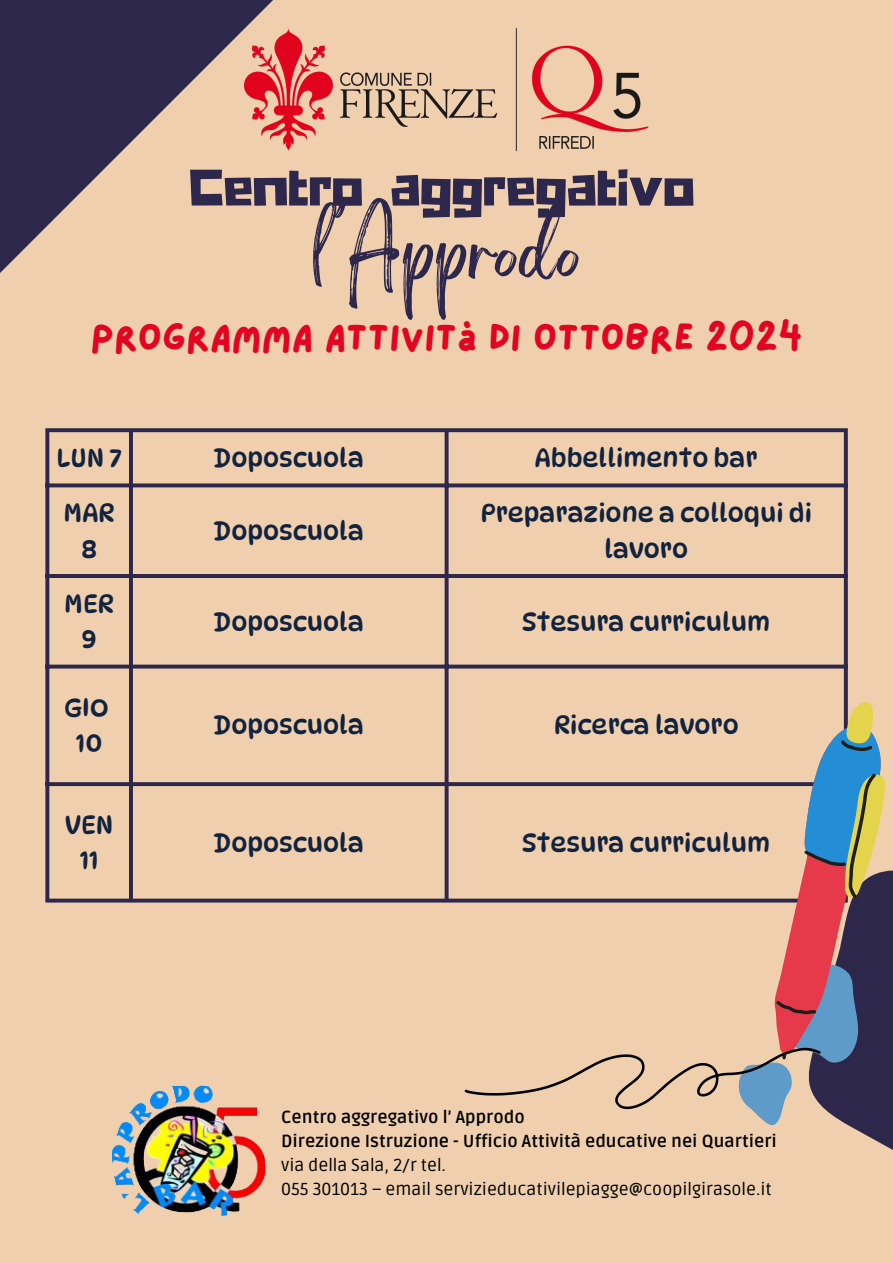
<style>
.page{position:relative;width:893px;height:1263px;background:#efcfad}
.page>*{position:absolute;margin:0;border:0;box-sizing:border-box;transform-origin:0 0}
.t1{font:63.07px "Brightwall";color:#2d274c}
.t2{font:52.05px "Hitchcut";color:#2d274c}
.t3{font:37.5px "Lazydog";color:#e30421}
.t4{font:25.5px/35.4px "Dyna Puff";color:#122340;text-align:center}
.t5{font:700 17.4px "Ruda";color:#000}
.t6{font:17.4px "Ruda";color:#000}
</style>
<div class="page">
<svg style="left:45px;top:432px;width:4px;height:467px;background:#3f3755"></svg>
<hr style="left:129px;top:432px;width:4px;height:467px;background:#2d274c">
<svg style="left:444px;top:432px;width:4px;height:467px;background:#4b415b"></svg>
<svg style="left:844px;top:432px;width:4px;height:266px"></svg>
<svg style="left:45px;top:428px;width:803px;height:4px;background:#383051"></svg>
<svg style="left:45px;top:483px;width:803px;height:4px;background:#423956"></svg>
<hr style="left:45px;top:574px;width:803px;height:4px;background:#2d274c">
<hr style="left:45px;top:665px;width:803px;height:3px;background:#2d274c">
<svg style="left:45px;top:782px;width:420px;height:4px;background:#342d4f"></svg>
<hr style="left:45px;top:899px;width:803px;height:3px;background:#2d274c">
<img style="left:112px;top:1086px;width:153px;height:130px">
<img style="left:291px;top:27px;width:358px;height:125px">
<svg style="left:0;top:0;width:291px;height:273px"></svg>
<svg style="left:465px;top:698px;width:428px;height:452px"></svg>
<p class="t2" style="left:189px;top:153px;width:507px">Centro aggregativo</p>
<p class="t1" style="left:312px;top:231px;width:270px">l’Approdo</p>
<p class="t3" style="left:90px;top:319px;width:714px">Programma attività di ottobre 2024</p>
<p class="t4" style="left:56px;top:440px;width:67px">LUN 7</p>
<p class="t4" style="left:214px;top:440px;width:152px">Doposcuola</p>
<h2 class="t4" style="left:535px;top:440px;width:224px">Abbellimento bar</h2>
<h1 class="t4" style="left:64px;top:495px;width:53px">MAR<br>8</h1>
<p class="t4" style="left:480px;top:495px;width:333px">Preparazione a colloqui di lavoro</p>
<h3 class="t4" style="left:214px;top:513px;width:152px">Doposcuola</h3>
<p class="t4" style="left:64px;top:586px;width:51px">MER<br>9</p>
<p class="t4" style="left:64px;top:690px;width:46px">GIO</p>
<p class="t4" style="left:76px;top:725px;width:28px">10</p>
<p class="t4" style="left:65px;top:807px;width:50px">VEN<br>11</p>
<p class="t4" style="left:214px;top:604px;width:152px">Doposcuola</p>
<p class="t4" style="left:522px;top:604px;width:250px">Stesura curriculum</p>
<p class="t4" style="left:214px;top:707px;width:152px">Doposcuola</p>
<p class="t4" style="left:554px;top:707px;width:186px">Ricerca lavoro</p>
<p class="t4" style="left:214px;top:825px;width:152px">Doposcuola</p>
<p class="t4" style="left:522px;top:825px;width:250px">Stesura curriculum</p>
<p class="t5" style="left:281px;top:1107px;width:245px">Centro aggregativo l’ Approdo</p>
<p class="t5" style="left:281px;top:1131px;width:497px">Direzione Istruzione - Ufficio Attività educative nei Quartieri</p>
<p class="t6" style="left:281px;top:1155px;width:166px">via della Sala, 2/r tel.</p>
<p class="t6" style="left:281px;top:1179px;width:492px">055 301013 – email servizieducativilepiagge@coopilgirasole.it</p>
</div>
